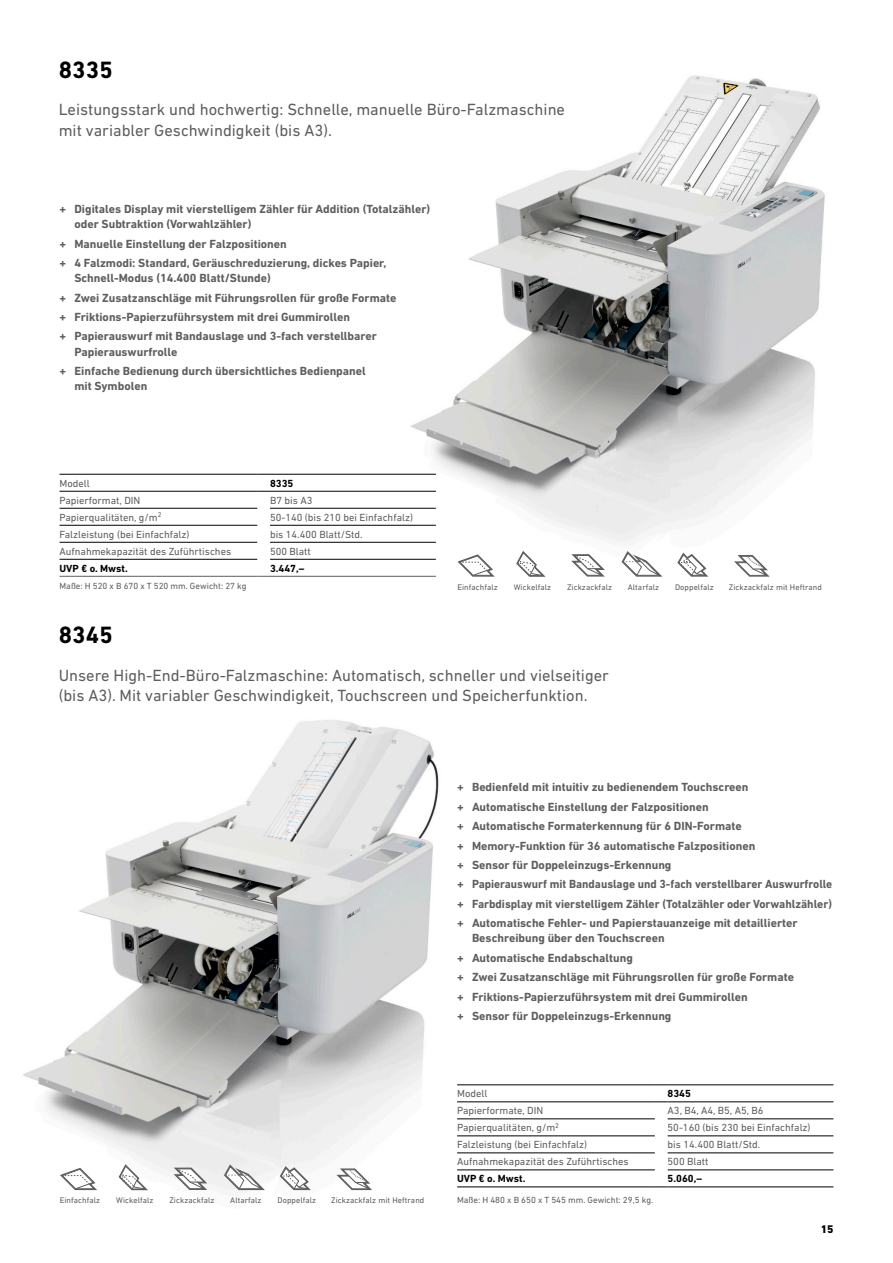
<style>
.page{position:relative;width:893px;height:1263px;background:#fff}
.page>*{position:absolute;margin:0;border:0;box-sizing:border-box;transform-origin:0 0}
.t1{font:700 24px "DIN Next LT Pro";letter-spacing:.01em;color:#000}
.t2{font:16.5px/20.5px "DIN Next LT Pro";color:#5e5e5e}
.t3{font:700 12px/19.4px "DIN Next LT Pro";color:#5e5e5e}
.t4{font:800 11.25px "DIN Next LT Pro";color:#000}
.t5{font:10.5px "DIN Next LT Pro";color:#5e5e5e}
.t6{font:700 10.5px "DIN Next LT Pro";color:#000}
.t7{font:9px "DIN Next LT Pro";color:#5e5e5e}
.t8{font:8.25px "DIN Next LT Pro";letter-spacing:.01em;color:#5e5e5e}
</style>
<div class="page">
<img style="left:411px;top:76px;width:413px;height:398px">
<img style="left:23px;top:720px;width:416px;height:401px">
<svg style="left:516px;top:551px;width:30px;height:26px"></svg>
<svg style="left:571px;top:554px;width:34px;height:23px"></svg>
<svg style="left:677px;top:553px;width:31px;height:24px"></svg>
<svg style="left:457px;top:554px;width:38px;height:23px"></svg>
<svg style="left:622px;top:551px;width:41px;height:26px"></svg>
<svg style="left:734px;top:555px;width:36px;height:22px"></svg>
<svg style="left:119px;top:1164px;width:29px;height:26px"></svg>
<svg style="left:174px;top:1167px;width:34px;height:24px"></svg>
<svg style="left:280px;top:1166px;width:31px;height:24px"></svg>
<svg style="left:60px;top:1168px;width:37px;height:22px"></svg>
<svg style="left:224px;top:1164px;width:42px;height:28px"></svg>
<svg style="left:336px;top:1168px;width:36px;height:23px"></svg>
<hr style="left:60px;top:576px;width:197px;height:1px;background:#5e5e5e">
<svg style="left:257px;top:576px;width:13px;height:1px"></svg>
<hr style="left:270px;top:576px;width:166px;height:1px;background:#5e5e5e">
<hr style="left:60px;top:508px;width:197px;height:1px;background:#000">
<hr style="left:270px;top:508px;width:166px;height:1px;background:#000">
<hr style="left:60px;top:525px;width:197px;height:1px;background:#000">
<hr style="left:270px;top:525px;width:166px;height:1px;background:#000">
<hr style="left:60px;top:542px;width:197px;height:1px;background:#000">
<hr style="left:270px;top:542px;width:166px;height:1px;background:#000">
<hr style="left:60px;top:559px;width:197px;height:1px;background:#000">
<hr style="left:270px;top:559px;width:166px;height:1px;background:#000">
<hr style="left:60px;top:474px;width:197px;height:1px;background:#000">
<svg style="left:257px;top:474px;width:13px;height:1px"></svg>
<hr style="left:270px;top:474px;width:166px;height:1px;background:#000">
<hr style="left:60px;top:491px;width:197px;height:1px;background:#000">
<svg style="left:257px;top:491px;width:13px;height:1px"></svg>
<hr style="left:270px;top:491px;width:166px;height:1px;background:#000">
<hr style="left:457px;top:1118px;width:198px;height:1px;background:#000">
<hr style="left:668px;top:1118px;width:165px;height:1px;background:#000">
<hr style="left:457px;top:1135px;width:198px;height:1px;background:#000">
<hr style="left:668px;top:1135px;width:165px;height:1px;background:#000">
<hr style="left:457px;top:1152px;width:198px;height:1px;background:#000">
<hr style="left:668px;top:1152px;width:165px;height:1px;background:#000">
<hr style="left:457px;top:1169px;width:198px;height:1px;background:#000">
<hr style="left:668px;top:1169px;width:165px;height:1px;background:#000">
<hr style="left:457px;top:1186px;width:198px;height:1px;background:#000">
<svg style="left:655px;top:1186px;width:13px;height:1px"></svg>
<hr style="left:668px;top:1186px;width:165px;height:1px;background:#000">
<hr style="left:457px;top:1084px;width:198px;height:1px;background:#000">
<svg style="left:655px;top:1084px;width:13px;height:1px"></svg>
<hr style="left:668px;top:1084px;width:165px;height:1px;background:#000">
<hr style="left:457px;top:1101px;width:198px;height:1px;background:#000">
<svg style="left:655px;top:1101px;width:13px;height:1px"></svg>
<hr style="left:668px;top:1101px;width:165px;height:1px;background:#000">
<h1 class="t1" style="left:59px;top:55px;width:56px">8335</h1>
<h2 class="t2" style="left:59px;top:99px;width:508px">Leistungsstark und hochwertig: Schnelle, manuelle Büro-Falzmaschine mit variabler Geschwindigkeit (bis A3).</h2>
<p class="t3" style="left:74px;top:201px;width:357px;line-height:15.1px;text-indent:-15px">+ Digitales Display mit vierstelligem Zähler für Addition (Totalzähler) oder Subtraktion (Vorwahlzähler)</p>
<p class="t3" style="left:60px;top:234px;width:329px">+ Manuelle Einstellung der Falzpositionen<br>+ 4 Falzmodi: Standard, Geräuschreduzierung, dickes Papier,</p>
<p class="t3" style="left:60px;top:268px;width:338px;text-indent:15px">Schnell-Modus (14.400 Blatt/Stunde)<br>+ Zwei Zusatzanschläge mit Führungsrollen für große Formate + Friktions-Papierzuführsystem mit drei Gummirollen<br>+ Papierauswurf mit Bandauslage und 3-fach verstellbarer</p>
<p class="t3" style="left:60px;top:342px;width:308px;text-indent:15px">Papierauswurfrolle<br>+ Einfache Bedienung durch übersichtliches Bedienpanel</p>
<p class="t3" style="left:74px;top:376px;width:74px">mit Symbolen</p>
<p class="t5" style="left:60px;top:477px;width:32px">Modell</p>
<p class="t6" style="left:270px;top:477px;width:25px">8335</p>
<p class="t5" style="left:60px;top:494px;width:82px">Papierformat, DIN</p>
<p class="t5" style="left:270px;top:494px;width:44px">B7 bis A3</p>
<p class="t5" style="left:60px;top:511px;width:103px">Papierqualitäten, g/m<sup>2</sup></p>
<p class="t5" style="left:270px;top:511px;width:144px">50-140 (bis 210 bei Einfachfalz)</p>
<p class="t5" style="left:60px;top:528px;width:132px">Falzleistung (bei Einfachfalz)</p>
<p class="t5" style="left:270px;top:528px;width:94px">bis 14.400 Blatt/Std.</p>
<p class="t5" style="left:60px;top:545px;width:173px">Aufnahmekapazität des Zuführtisches</p>
<p class="t5" style="left:270px;top:545px;width:42px">500 Blatt</p>
<p class="t6" style="left:60px;top:562px;width:70px">UVP € o. Mwst.</p>
<p class="t6" style="left:270px;top:562px;width:36px">3.447,–</p>
<p class="t7" style="left:60px;top:581px;width:189px">Maße: H 520 x B 670 x T 520 mm. Gewicht: 27 kg</p>
<p class="t8" style="left:457px;top:582px;width:42px">Einfachfalz</p>
<p class="t8" style="left:514px;top:582px;width:39px">Wickelfalz</p>
<p class="t8" style="left:567px;top:582px;width:46px">Zickzackfalz</p>
<p class="t8" style="left:628px;top:582px;width:33px">Altarfalz</p>
<p class="t8" style="left:675px;top:582px;width:40px">Doppelfalz</p>
<p class="t8" style="left:729px;top:582px;width:95px">Zickzackfalz mit Heftrand</p>
<h1 class="t1" style="left:59px;top:621px;width:56px">8345</h1>
<h2 class="t2" style="left:59px;top:665px;width:552px">Unsere High-End-Büro-Falzmaschine: Automatisch, schneller und vielseitiger (bis A3). Mit variabler Geschwindigkeit, Touchscreen und Speicherfunktion.</h2>
<p class="t3" style="left:457px;top:778px;width:377px">+ Bedienfeld mit intuitiv zu bedienendem Touchscreen<br>+ Automatische Einstellung der Falzpositionen<br>+ Automatische Formaterkennung für 6 DIN-Formate<br>+ Memory-Funktion für 36 automatische Falzpositionen<br>+ Sensor für Doppeleinzugs-Erkennung<br>+ Papierauswurf mit Bandauslage und 3-fach verstellbarer Auswurfrolle + Farbdisplay mit vierstelligem Zähler (Totalzähler oder Vorwahlzähler) + Automatische Fehler- und Papierstauanzeige mit detaillierter</p>
<p class="t3" style="left:457px;top:929px;width:338px;text-indent:15px">Beschreibung über den Touchscreen<br>+ Automatische Endabschaltung<br>+ Zwei Zusatzanschläge mit Führungsrollen für große Formate + Friktions-Papierzuführsystem mit drei Gummirollen<br>+ Sensor für Doppeleinzugs-Erkennung</p>
<p class="t8" style="left:60px;top:1195px;width:42px">Einfachfalz</p>
<p class="t8" style="left:116px;top:1195px;width:39px">Wickelfalz</p>
<p class="t8" style="left:169px;top:1195px;width:46px">Zickzackfalz</p>
<p class="t8" style="left:230px;top:1195px;width:33px">Altarfalz</p>
<p class="t8" style="left:277px;top:1195px;width:40px">Doppelfalz</p>
<p class="t8" style="left:331px;top:1195px;width:95px">Zickzackfalz mit Heftrand</p>
<p class="t5" style="left:457px;top:1088px;width:32px">Modell</p>
<p class="t6" style="left:668px;top:1087px;width:25px">8345</p>
<p class="t5" style="left:457px;top:1105px;width:88px">Papierformate, DIN</p>
<p class="t5" style="left:668px;top:1105px;width:97px">A3, B4, A4, B5, A5, B6</p>
<p class="t5" style="left:457px;top:1122px;width:103px">Papierqualitäten, g/m<sup>2</sup></p>
<p class="t5" style="left:668px;top:1122px;width:144px">50-160 (bis 230 bei Einfachfalz)</p>
<p class="t5" style="left:457px;top:1139px;width:132px">Falzleistung (bei Einfachfalz)</p>
<p class="t5" style="left:668px;top:1139px;width:94px">bis 14.400 Blatt/Std.</p>
<p class="t5" style="left:457px;top:1156px;width:173px">Aufnahmekapazität des Zuführtisches</p>
<p class="t5" style="left:668px;top:1156px;width:42px">500 Blatt</p>
<p class="t6" style="left:457px;top:1172px;width:70px">UVP € o. Mwst.</p>
<p class="t6" style="left:668px;top:1172px;width:36px">5.060,–</p>
<p class="t7" style="left:457px;top:1194px;width:198px">Maße: H 480 x B 650 x T 545 mm. Gewicht: 29,5 kg.</p>
<p class="t4" style="left:821px;top:1223px;width:14px">15</p>
</div>
